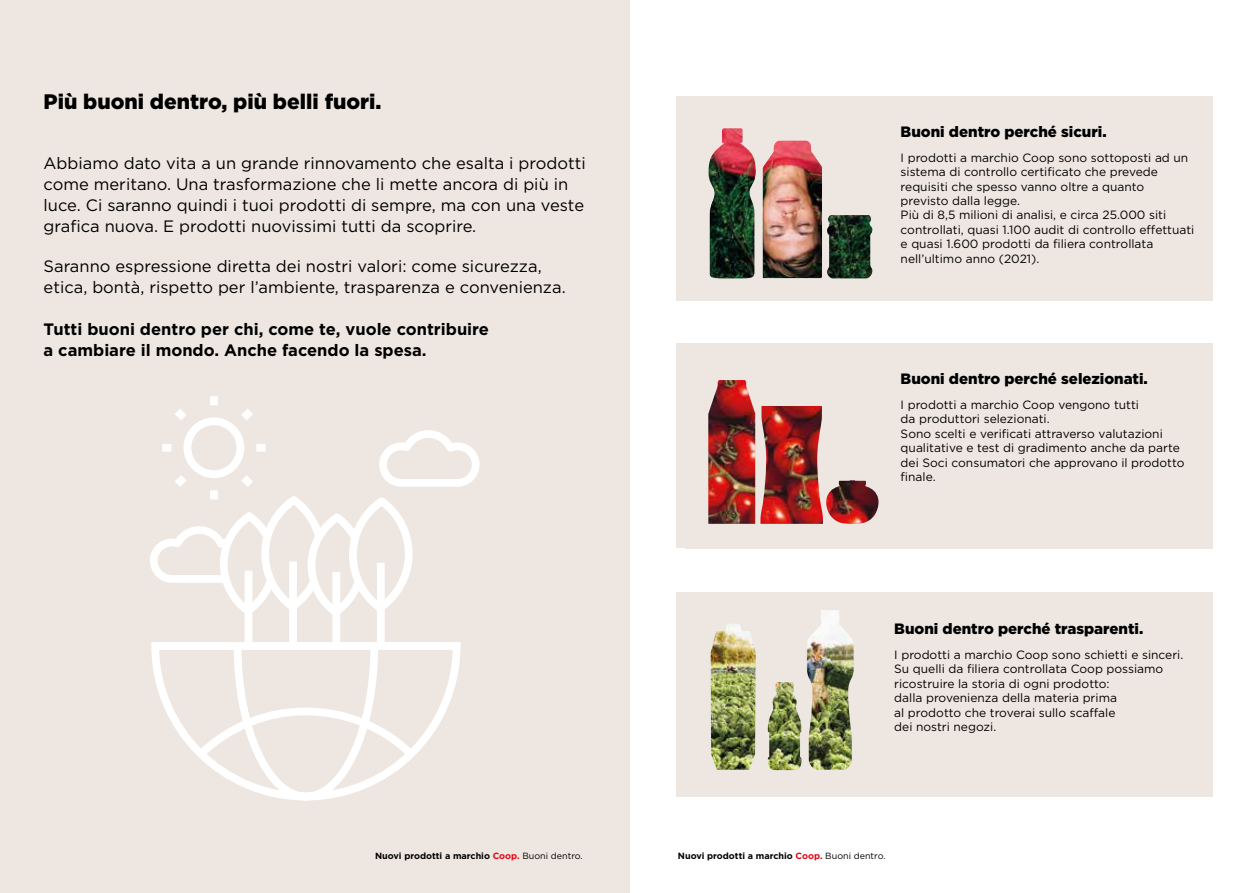
<style>
.page{position:relative;width:1259px;height:893px;background:#fff}
.page>*{position:absolute;margin:0;border:0;box-sizing:border-box;transform-origin:0 0}
.t1{font:900 21px "Gotham";color:#000}
.t2{font:16.5px/21px "Gotham";color:#000}
.t3{font:700 16.5px/21px "Gotham";color:#000}
.t4{font:900 15px "Gotham";color:#000}
.t5{font:12px/14.4px "Gotham";color:#000}
.t6{font:700 9px "Gotham";color:#000}
.s1{color:#e30613}
.s2{font-weight:400}
</style>
<div class="page">
<div style="left:0;top:0;width:630px;height:893px;background:#eee7e1"></div>
<div style="left:676px;top:97px;width:537px;height:204px;background:#eee7e1"></div>
<div style="left:676px;top:344px;width:537px;height:204px;background:#eee7e1"></div>
<img style="left:708px;top:128px;width:165px;height:150px">
<img style="left:708px;top:380px;width:170px;height:144px">
<div style="left:676px;top:592px;width:537px;height:204px;background:#eee7e1"></div>
<img style="left:711px;top:610px;width:142px;height:160px">
<svg style="left:150px;top:396px;width:330px;height:191px"></svg>
<svg style="left:151px;top:638px;width:310px;height:163px"></svg>
<div style="left:349px;top:497px;width:64px;height:115px;border:8px solid #fff;border-radius:50%"></div>
<div style="left:377px;top:563px;width:8px;height:82px;background:#fff"></div>
<div style="left:332px;top:572px;width:8px;height:73px;background:#fff"></div>
<div style="left:289px;top:562px;width:8px;height:82px;background:#fff"></div>
<svg style="left:216px;top:490px;width:152px;height:131px"></svg>
<div style="left:245px;top:571px;width:7px;height:73px;background:#fff"></div>
<h1 class="t1" style="left:44px;top:87px;width:339px">Più buoni dentro, più belli fuori.</h1>
<p class="t2" style="left:44px;top:152px;width:544px">Abbiamo dato vita a un grande rinnovamento che esalta i prodotti come meritano. Una trasformazione che li mette ancora di più in luce. Ci saranno quindi i tuoi prodotti di sempre, ma con una veste grafica nuova. E prodotti nuovissimi tutti da scoprire.</p>
<h2 class="t2" style="left:44px;top:256px;width:523px">Saranno espressione diretta dei nostri valori: come sicurezza, etica, bontà, rispetto per l’ambiente, trasparenza e convenienza.</h2>
<h2 class="t3" style="left:44px;top:319px;width:447px">Tutti buoni dentro per chi, come te, vuole contribuire a cambiare il mondo. Anche facendo la spesa.</h2>
<p class="t4" style="left:900px;top:121px;width:207px">Buoni dentro perché sicuri.</p>
<p class="t5" style="left:900px;top:150px;width:295px">I prodotti a marchio Coop sono sottoposti ad un sistema di controllo certificato che prevede requisiti che spesso vanno oltre a quanto previsto dalla legge.<br>Più di 8,5 milioni di analisi, e circa 25.000 siti controllati, quasi 1.100 audit di controllo effettuati e quasi 1.600 prodotti da filiera controllata nell’ultimo anno (2021).</p>
<p class="t4" style="left:900px;top:368px;width:249px">Buoni dentro perché selezionati.</p>
<p class="t5" style="left:900px;top:397px;width:285px">I prodotti a marchio Coop vengono tutti<br>da produttori selezionati.<br>Sono scelti e verificati attraverso valutazioni qualitative e test di gradimento anche da parte dei Soci consumatori che approvano il prodotto finale.</p>
<p class="t4" style="left:894px;top:618px;width:250px">Buoni dentro perché trasparenti.</p>
<p class="t5" style="left:894px;top:647px;width:291px">I prodotti a marchio Coop sono schietti e sinceri.<br>Su quelli da filiera controllata Coop possiamo ricostruire la storia di ogni prodotto:<br>dalla provenienza della materia prima<br>al prodotto che troverai sullo scaffale<br>dei nostri negozi.</p>
<p class="t6" style="left:375px;top:850px;width:209px">Nuovi prodotti a marchio <span class="s1">Coop.</span> <span class="s2">Buoni dentro.</span></p>
<p class="t6" style="left:678px;top:850px;width:209px">Nuovi prodotti a marchio <span class="s1">Coop.</span> <span class="s2">Buoni dentro.</span></p>
</div>
